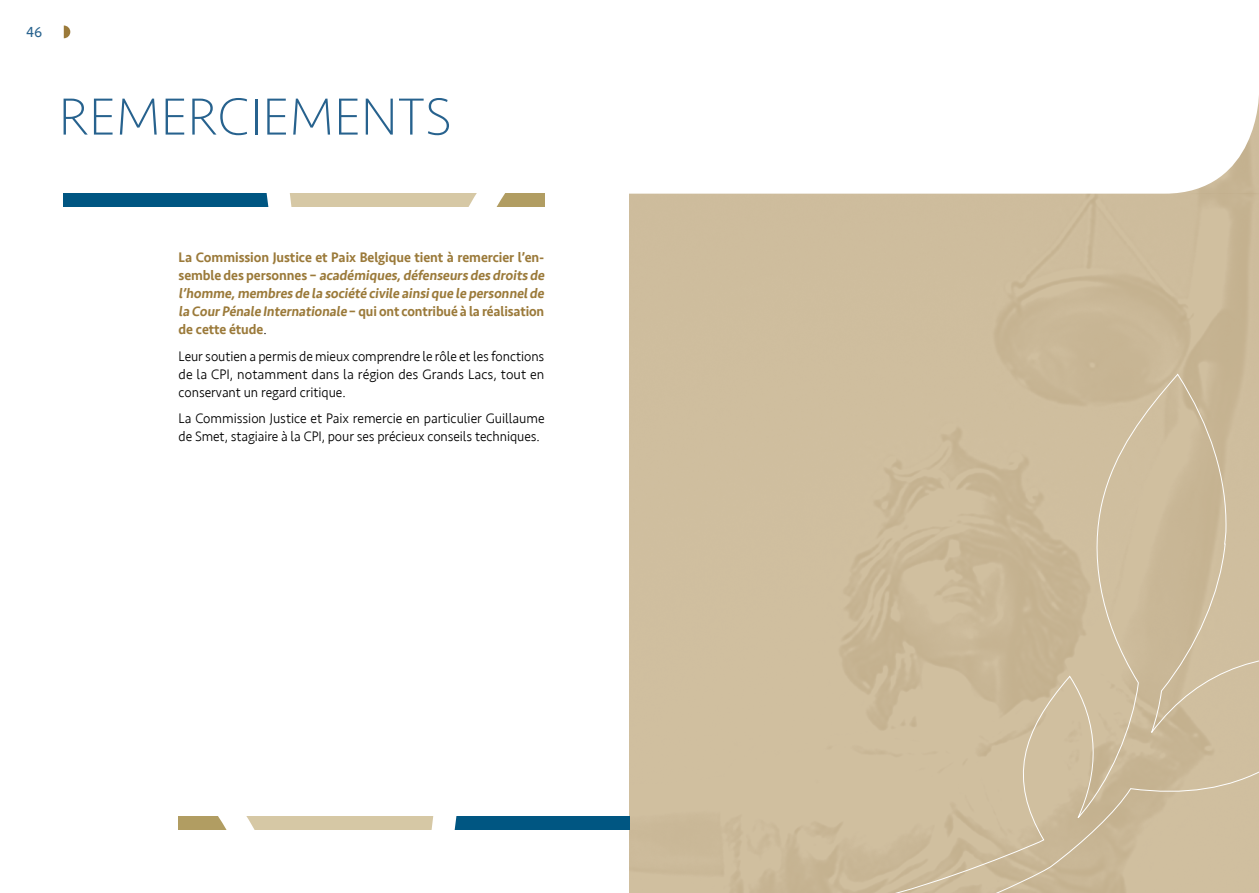
<style>
.page{position:relative;width:1259px;height:893px;background:#fff}
.page>*{position:absolute;margin:0;border:0;box-sizing:border-box;transform-origin:0 0}
.t1{font:200 54px "Seravek";color:#27628e}
.t2{font:15px "Seravek";color:#27628e}
.t3{font:500 14.25px/18px "Seravek";letter-spacing:-.005em;color:#9b7a3a;scale:.95 1}
.t4{font:300 14.25px/18px "Seravek";letter-spacing:-.005em;color:#000;text-align:justify;scale:.95 1}
.t5{font:300 14.25px/18px "Seravek";letter-spacing:-.005em;color:#000;scale:.96 1}
.s1{font-weight:300;color:#000}
</style>
<div class="page">
<div style="left:629px;top:0;width:630px;height:893px;background:#cfbe9e"></div>
<svg style="left:865px;top:373px;width:394px;height:520px"></svg>
<div style="left:63px;top:0;width:1196px;height:202px;background:#fff"></div>
<svg style="left:64px;top:194px;width:480px;height:12px;background:#7c9999"></svg>
<svg style="left:179px;top:816px;width:450px;height:13px;background:#849e9b"></svg>
<svg style="left:64px;top:25px;width:6px;height:13px"></svg>
<p class="t2" style="left:26px;top:20px;width:18px">46</p>
<h1 class="t1" style="left:59px;top:85px;width:394px">REMERCIEMENTS</h1>
<p class="t3" style="left:179px;top:248px;width:389px">La Commission Justice et Paix Belgique tient à remercier l’en&shy;s e m b le d e s p e rs o n n e s – académiques,défenseurs des droits de l’homme,membres de la société civile ainsique le personnelde la Cour Pénale Internationale – qui ont contribué à la réalisation de cette étude<span class="s1">.</span></p>
<p class="t4" style="left:179px;top:347px;width:386px">Leur soutien a permis de mieux comprendre le rôle et les fonctions de la CPI, notamment dans la région des Grands Lacs, tout en conservant un regard critique.</p>
<p class="t5" style="left:179px;top:410px;width:383px">La Commission Justice et Paix remercie en particulier Guillaume de Smet, stagiaire à la CPI, pour ses précieux conseils techniques.</p>
</div>
